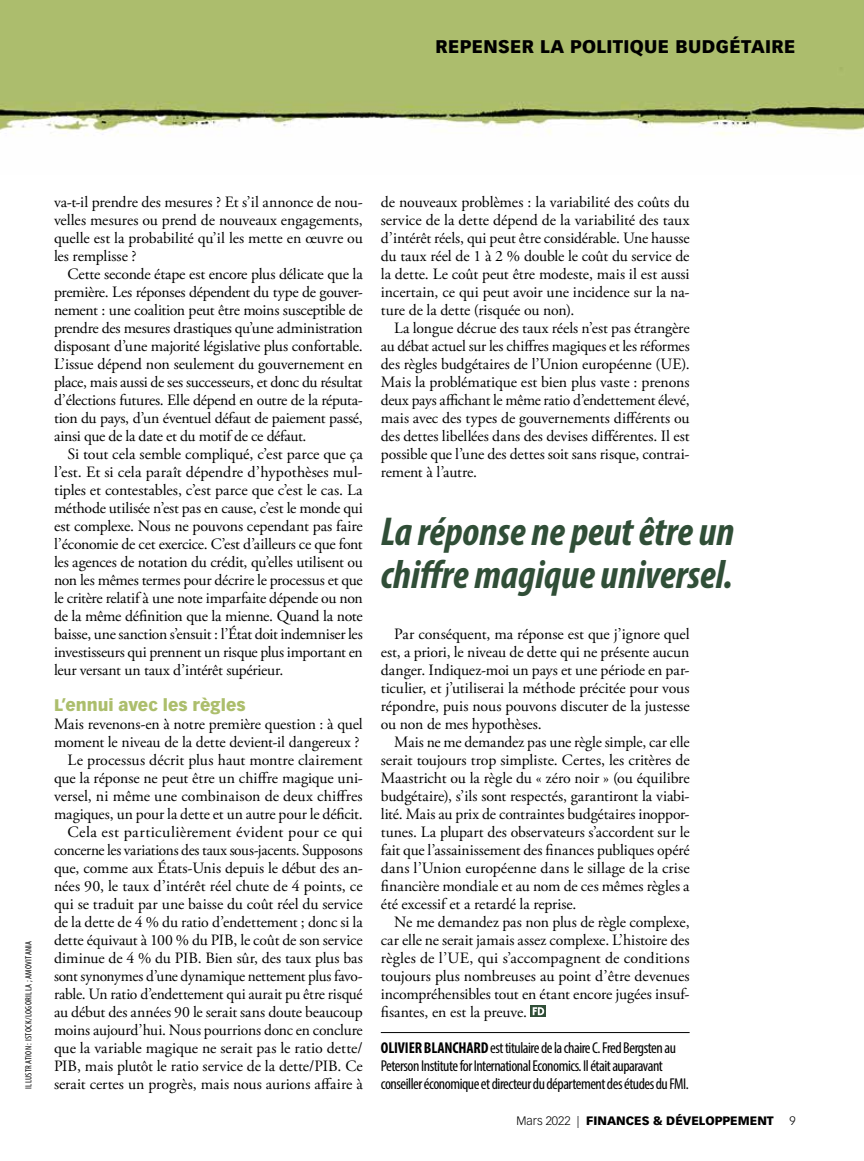
<style>
.page{position:relative;width:864px;height:1161px;background:#fff}
.page>*{position:absolute;margin:0;border:0;box-sizing:border-box;transform-origin:0 0}
.t1{font:italic 700 condensed 40.5px/43.5px "Myriad Pro";color:#304e37}
.t2{font:900 18px "Vectora LT Std";letter-spacing:.02em;color:#000}
.t3{font:900 16.5px "Vectora LT Std";color:#acbe6c}
.t4{font:15.75px/18px "Adobe Garamond Pro";letter-spacing:-.01em;color:#000;text-align:justify}
.t5{font:condensed 15.75px/18px "Myriad Pro";letter-spacing:-.03em;color:#000}
.t6{font:900 12px "Vectora LT Std";color:#000}
.t7{font:300 12px "Vectora LT Std";color:#000}
.t8{font:condensed 9px "Myriad Pro";letter-spacing:.04em;color:#000}
.s1{font-weight:700}
.s2{font-weight:300}
</style>
<div class="page">
<img style="left:0;top:0;width:864px;height:136px">
<hr style="left:381px;top:1032px;width:309px;height:1px;background:#000">
<svg style="left:531px;top:1006px;width:15px;height:11px"></svg>
<svg style="left:533px;top:1007px;width:11px;height:8px"></svg>
<p class="t2" style="left:435px;top:36px;width:362px">REPENSER LA POLITIQUE BUDGÉTAIRE</p>
<p class="t8" style="left:23px;top:1089px;width:150px;rotate:-90deg">ILLUSTRATION : ISTOCK/LOGORILLA ; AMOVITANIA</p>
<p class="t4" style="left:54px;top:194px;width:310px">va-t-il prendre des mesures ? Et s’il annonce de nou&shy;velles mesures ou prend de nouveaux engagements, quelle est la probabilité qu’il les mette en œuvre ou les remplisse ?</p>
<p class="t4" style="left:54px;top:266px;width:310px;text-indent:14px">Cette seconde étape est encore plus délicate que la première. Les réponses dépendent du type de gouver&shy;nement : une coalition peut être moins susceptible de prendre des mesures drastiques qu’une administration disposant d’une majorité législative plus confortable.<br>L’issue dépend non seulement du gouvernement en place, mais aussi de ses successeurs, et donc du résultat d’élections futures. Elle dépend en outre de la réputa&shy;tion du pays, d’un éventuel défaut de paiement passé, ainsi que de la date et du motif de ce défaut.</p>
<p class="t4" style="left:54px;top:446px;width:310px;text-indent:14px">Si tout cela semble compliqué, c’est parce que ça l’est. Et si cela paraît dépendre d’hypothèses mul&shy;tiples et contestables, c’est parce que c’est le cas. La méthode utilisée n’est pas en cause, c’est le monde qui est complexe. Nous ne pouvons cependant pas faire l’économie de cet exercice. C’est d’ailleurs ce que font les agences de notation du crédit, qu’elles utilisent ou non les mêmes termes pour décrire le processus et que le critère relatif à une note imparfaite dépende ou non de la même définition que la mienne. Quand la note baisse, une sanction s’ensuit : l’État doit indemniser les investisseurs qui prennent un risque plus important en leur versant un taux d’intérêt supérieur.</p>
<p class="t3" style="left:54px;top:695px;width:193px">L’ennui avec les règles</p>
<p class="t4" style="left:54px;top:716px;width:310px;text-align:right">Mais revenons-en à notre première question : à quel moment le niveau de la dette devient-il dangereux ?<br>Le processus décrit plus haut montre clairement que la réponse ne peut être un chiffre magique uni&shy;versel, ni même une combinaison de deux chiffres magiques, un pour la dette et un autre pour le déficit.<br>Cela est particulièrement évident pour ce qui concerne les variations des taux sous-jacents. Supposons que, comme aux États-Unis depuis le début des an&shy;nées 90, le taux d’intérêt réel chute de 4 points, ce qui se traduit par une baisse du coût réel du service de la dette de 4 % du ratio d’endettement ; donc si la dette équivaut à 100 % du PIB, le coût de son service diminue de 4 % du PIB. Bien sûr, des taux plus bas sont synonymes d’une dynamique nettement plus favo&shy;rable. Un ratio d’endettement qui aurait pu être risqué au début des années 90 le serait sans doute beaucoup moins aujourd’hui. Nous pourrions donc en conclure que la variable magique ne serait pas le ratio dette/ PIB, mais plutôt le ratio service de la dette/PIB. Ce serait certes un progrès, mais nous aurions affaire à</p>
<p class="t4" style="left:381px;top:194px;width:310px">de nouveaux problèmes : la variabilité des coûts du service de la dette dépend de la variabilité des taux d’intérêt réels, qui peut être considérable. Une hausse du taux réel de 1 à 2 % double le coût du service de la dette. Le coût peut être modeste, mais il est aussi incertain, ce qui peut avoir une incidence sur la na&shy;ture de la dette (risquée ou non).</p>
<p class="t4" style="left:381px;top:320px;width:310px;text-indent:13px">La longue décrue des taux réels n’est pas étrangère au débat actuel sur les chiffres magiques et les réformes des règles budgétaires de l’Union européenne (UE).<br>Mais la problématique est bien plus vaste : prenons deux pays affichant le même ratio d’endettement élevé, mais avec des types de gouvernements différents ou des dettes libellées dans des devises différentes. Il est possible que l’une des dettes soit sans risque, contrai&shy;rement à l’autre.</p>
<h1 class="t1" style="left:381px;top:509px;width:355px">La réponse ne peut être un chiffre magique universel.</h1>
<p class="t4" style="left:381px;top:626px;width:310px;text-indent:14px">Par conséquent, ma réponse est que j’ignore quel est, a priori, le niveau de dette qui ne présente aucun danger. Indiquez-moi un pays et une période en par&shy;ticulier, et j’utiliserai la méthode précitée pour vous répondre, puis nous pouvons discuter de la justesse ou non de mes hypothèses.</p>
<p class="t4" style="left:381px;top:734px;width:310px;text-indent:14px">Mais ne me demandez pas une règle simple, car elle serait toujours trop simpliste. Certes, les critères de Maastricht ou la règle du « zéro noir » (ou équilibre budgétaire), s’ils sont respectés, garantiront la viabi&shy;lité. Mais au prix de contraintes budgétaires inoppor&shy;tunes. La plupart des observateurs s’accordent sur le fait que l’assainissement des finances publiques opéré dans l’Union européenne dans le sillage de la crise financière mondiale et au nom de ces mêmes règles a été excessif et a retardé la reprise.</p>
<p class="t4" style="left:381px;top:914px;width:310px;text-indent:13px">Ne me demandez pas non plus de règle complexe, car elle ne serait jamais assez complexe. L’histoire des règles de l’UE, qui s’accompagnent de conditions toujours plus nombreuses au point d’être devenues incompréhensibles tout en étant encore jugées insuf&shy;fisantes, en est la preuve.</p>
<p class="t5" style="left:381px;top:1039px;width:310px"><span class="s1">OLIVIER BLANCHARD</span> est titulaire de la chaire C. Fred Bergsten au<br>Peterson Institute for International Economics. Il était auparavant conseiller économique et directeur du département des études du FMI.</p>
<p class="t6" style="left:517px;top:1113px;width:259px"><span class="s2">Mars 2022 |</span> FINANCES &amp; DÉVELOPPEMENT</p>
<p class="t7" style="left:789px;top:1114px;width:8px">9</p>
</div>
